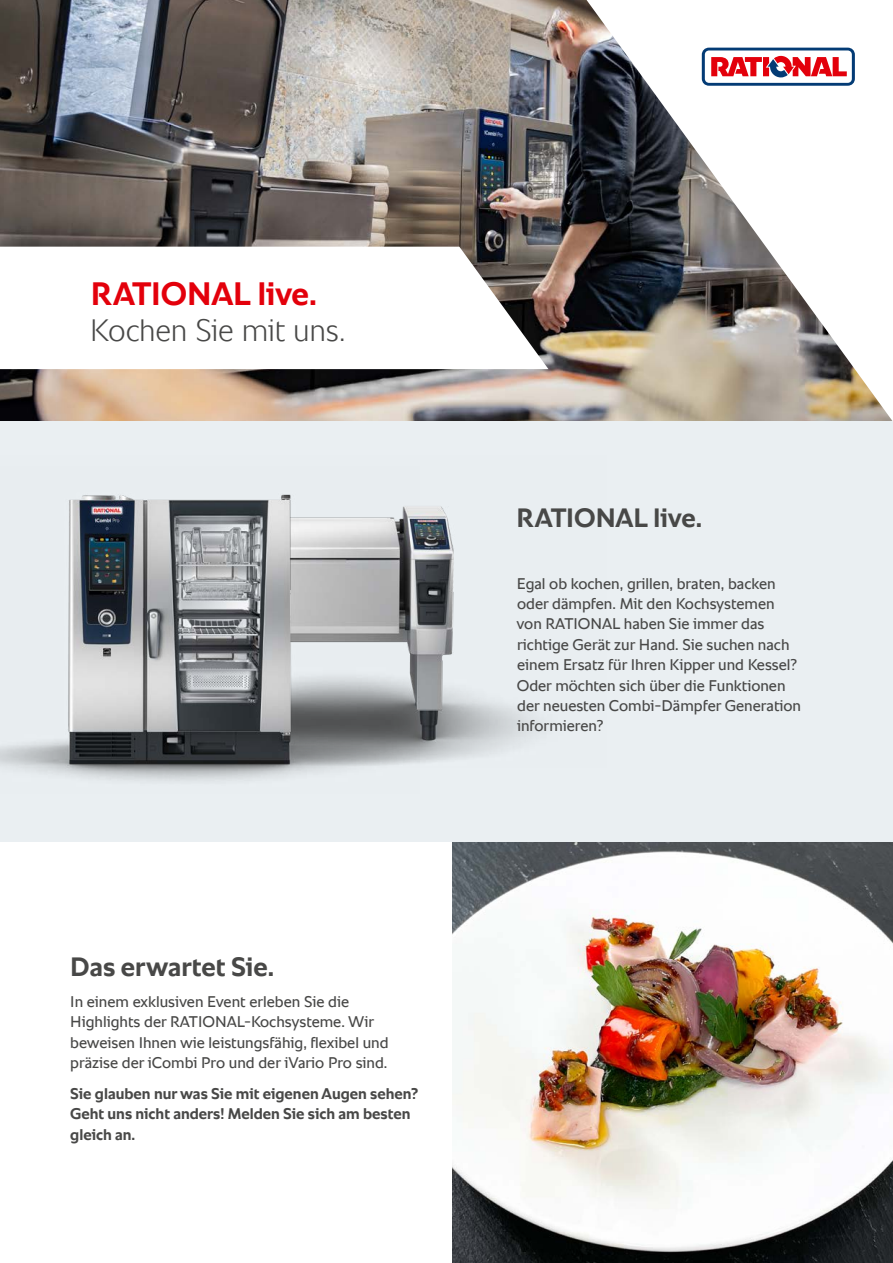
<style>
.page{position:relative;width:893px;height:1263px;background:#fff}
.page>*{position:absolute;margin:0;border:0;box-sizing:border-box;transform-origin:0 0}
.t1{font:700 33px "RATIONAL Sans TT";letter-spacing:-.005em;color:#e3000b}
.t2{font:300 31.5px "RATIONAL Sans TT";letter-spacing:-.01em;color:#484847}
.t3{font:700 27px "RATIONAL Sans TT";letter-spacing:-.005em;color:#484847}
.t4{font:15.75px/20.4px "RATIONAL Sans TT";color:#484847}
.t5{font:700 15.75px/20.4px "RATIONAL Sans TT";color:#484847}
</style>
<div class="page">
<img style="left:0;top:0;width:587px;height:421px">
<img style="left:453px;top:842px;width:440px;height:421px">
<div style="left:0;top:421px;width:893px;height:421px;background:#eaeff2"></div>
<img style="left:419px;top:506px;width:118px;height:257px">
<img style="left:0;top:494px;width:419px;height:287px">
<svg style="left:587px;top:0;width:306px;height:421px"></svg>
<svg style="left:702px;top:48px;width:153px;height:38px"></svg>
<svg style="left:0;top:247px;width:548px;height:122px"></svg>
<h1 class="t1" style="left:91px;top:270px;width:228px">RATIONAL live.</h1>
<h2 class="t2" style="left:90px;top:308px;width:257px">Kochen Sie mit uns.</h2>
<h3 class="t3" style="left:70px;top:948px;width:205px">Das erwartet Sie.</h3>
<p class="t4" style="left:70px;top:991px;width:320px">In einem exklusiven Event erleben Sie die Highlights der RATIONAL-Kochsysteme. Wir beweisen Ihnen wie leistungsfähig, flexibel und präzise der iCombi Pro und der iVario Pro sind.</p>
<p class="t5" style="left:70px;top:1083px;width:350px">Sie glauben nur was Sie mit eigenen Augen sehen?<br>Geht uns nicht anders! Melden Sie sich am besten gleich an.</p>
<h3 class="t3" style="left:517px;top:499px;width:187px">RATIONAL live.</h3>
<p class="t4" style="left:516px;top:573px;width:286px">Egal ob kochen, grillen, braten, backen oder dämpfen. Mit den Kochsystemen von RATIONAL haben Sie immer das richtige Gerät zur Hand. Sie suchen nach einem Ersatz für Ihren Kipper und Kessel?<br>Oder möchten sich über die Funktionen der neuesten Combi-Dämpfer Generation informieren?</p>
</div>
